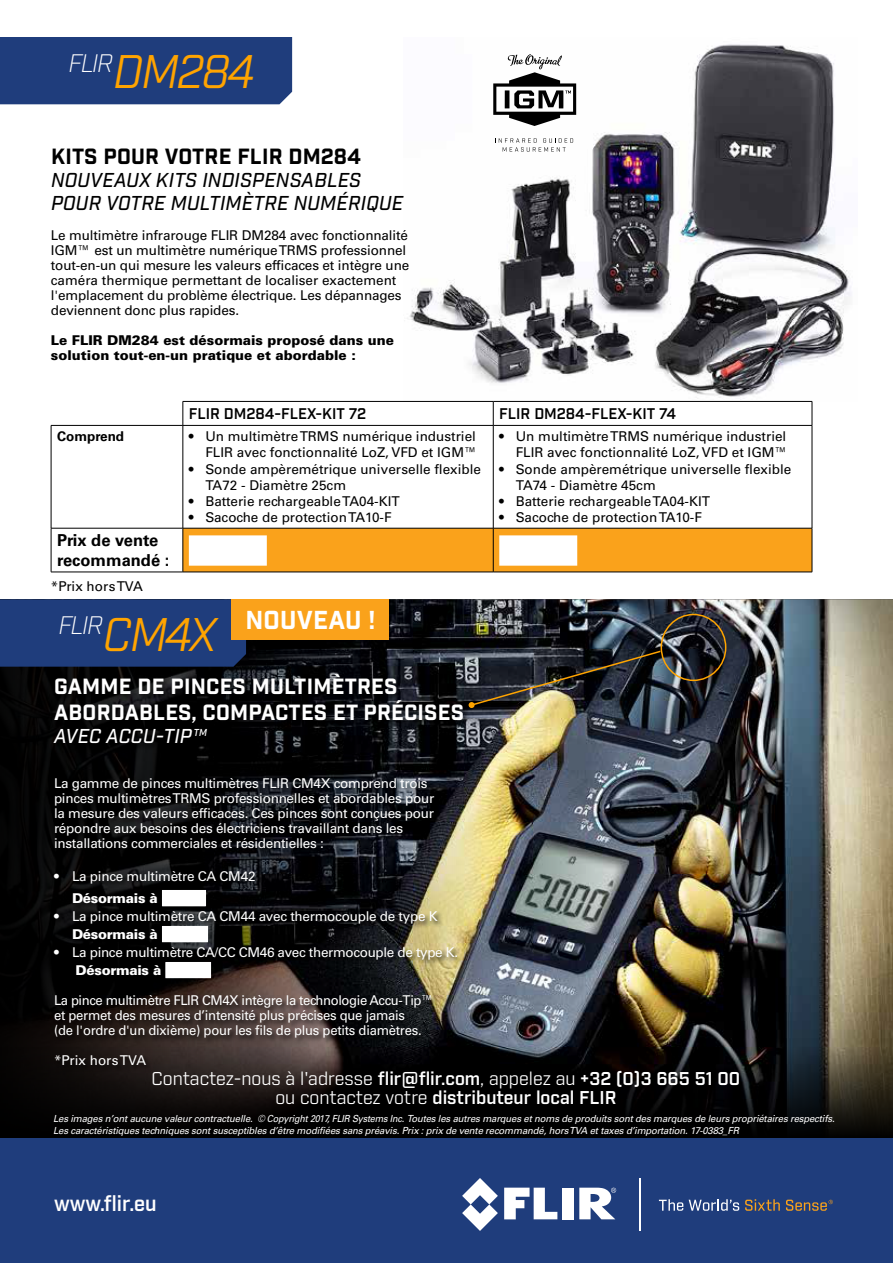
<style>
.page{position:relative;width:893px;height:1263px;background:#fff}
.page>*{position:absolute;margin:0;border:0;box-sizing:border-box;transform-origin:0 0}
.t1{font:italic 45.75px "Industry";letter-spacing:-.05em;color:#ffa400}
.t2{font:700 25.2px "Industry";letter-spacing:.01em;color:#fff}
.t3{font:italic 300 24.6px "Industry";color:#fff}
.t4{font:700 21.45px/25.7px "Industry";letter-spacing:.01em;color:#fff}
.t5{font:700 21.45px "Industry";letter-spacing:.01em;color:#000}
.t6{font:600 21px "Industry";color:#fff}
.t7{font:italic 500 19.5px/23.4px "Industry";letter-spacing:.01em;color:#000}
.t8{font:italic 500 19.5px "Industry";letter-spacing:.01em;color:#fff}
.t9{font:18px/19.5px "Industry";color:#fff;text-align:center}
.t10{font:700 16.5px/19.8px "Univers LT Std";color:#000}
.t11{font:600 15px "Industry";color:#000}
.t12{font:13.5px/15px "Univers LT Std";color:#000}
.t13{font:13.5px/15px "Univers LT Std";letter-spacing:-.02em;color:#fff}
.t14{font:900 13.5px/15px "Univers LT Std";color:#000}
.t15{font:900 13.5px "Univers LT Std";letter-spacing:-.02em;color:#fff}
.t16{font:13.5px "Univers LT Std";color:#fff}
.t17{font:700 13.5px "Univers LT Std";color:#000}
.t18{font:italic 9.75px/11.2px "Univers LT Std";letter-spacing:-.015em;color:#fff}
.s1{font-weight:400;font-size:45.75px;color:#ffa400}
.s2{font-weight:600}
.s3{font-family:"Univers LTCYR 55"}
</style>
<div class="page">
<div style="left:0;top:37px;width:292px;height:67px;background:#1f3d7c"></div>
<img style="left:485px;top:599px;width:408px;height:448px">
<svg style="left:0;top:599px;width:485px;height:448px;background:#1c1c19"></svg>
<svg style="left:0;top:1047px;width:893px;height:91px;background:#0b0a09"></svg>
<svg style="left:52px;top:673px;width:418px;height:399px;background:#1e1d1b"></svg>
<div style="left:0;top:599px;width:246px;height:68px;background:#1f3d7c"></div>
<div style="left:0;top:1138px;width:893px;height:125px;background:#1f3d7c"></div>
<svg style="left:504px;top:1187px;width:53px;height:32px"></svg>
<div style="left:563px;top:1188px;width:11px;height:31px;background:#fff"></div>
<svg style="left:462px;top:1178px;width:36px;height:53px"></svg>
<svg style="left:579px;top:1188px;width:37px;height:31px"></svg>
<svg style="left:659px;top:1199px;width:24px;height:12px"></svg>
<svg style="left:689px;top:1199px;width:50px;height:12px"></svg>
<svg style="left:745px;top:1199px;width:35px;height:12px"></svg>
<hr style="left:639px;top:1178px;width:1px;height:53px;background:#fff">
<svg style="left:786px;top:1200px;width:47px;height:11px"></svg>
<img style="left:403px;top:44px;width:448px;height:358px">
<svg style="left:184px;top:529px;width:628px;height:43px"></svg>
<hr style="left:183px;top:401px;width:310px;height:1px;background:#000">
<svg style="left:183px;top:402px;width:1px;height:23px"></svg>
<hr style="left:493px;top:401px;width:319px;height:1px;background:#000">
<svg style="left:493px;top:402px;width:1px;height:23px"></svg>
<svg style="left:812px;top:402px;width:1px;height:23px"></svg>
<hr style="left:51px;top:425px;width:132px;height:1px;background:#000">
<hr style="left:51px;top:426px;width:1px;height:102px;background:#000">
<hr style="left:183px;top:425px;width:310px;height:1px;background:#000">
<hr style="left:183px;top:426px;width:1px;height:102px;background:#000">
<hr style="left:493px;top:425px;width:319px;height:1px;background:#000">
<hr style="left:493px;top:426px;width:1px;height:102px;background:#000">
<hr style="left:812px;top:426px;width:1px;height:102px;background:#000">
<hr style="left:51px;top:528px;width:132px;height:1px;background:#000">
<hr style="left:51px;top:528px;width:1px;height:44px;background:#000">
<hr style="left:183px;top:528px;width:310px;height:1px;background:#000">
<hr style="left:183px;top:528px;width:1px;height:44px;background:#000">
<hr style="left:493px;top:528px;width:319px;height:1px;background:#000">
<hr style="left:493px;top:528px;width:1px;height:44px;background:#000">
<hr style="left:812px;top:528px;width:1px;height:44px;background:#000">
<hr style="left:51px;top:572px;width:132px;height:1px;background:#000">
<hr style="left:183px;top:572px;width:310px;height:1px;background:#000">
<hr style="left:493px;top:572px;width:319px;height:1px;background:#000">
<svg style="left:495px;top:138px;width:78px;height:14px"></svg>
<svg style="left:493px;top:54px;width:83px;height:72px"></svg>
<div style="left:660px;top:614px;width:66px;height:67px;border:2px solid #ffa400;border-radius:50%"></div>
<img style="left:469px;top:649px;width:193px;height:59px">
<div style="left:232px;top:599px;width:157px;height:40px;background:#faa21b"></div>
<h1 class="t1" style="left:69px;top:44px;width:188px"><sup>FLIR</sup>DM284</h1>
<h3 class="t5" style="left:51px;top:143px;width:311px">KITS POUR VOTRE FLIR DM284</h3>
<h3 class="t7" style="left:51px;top:169px;width:354px">NOUVEAUX KITS INDISPENSABLES<br>POUR VOTRE MULTIMÈTRE NUMÉRIQUE</h3>
<p class="t12" style="left:51px;top:228px;width:360px">Le multimètre infrarouge FLIR DM284 avec fonctionnalité IGM™ est un multimètre numérique TRMS professionnel tout-en-un qui mesure les valeurs efficaces et intègre une caméra thermique permettant de localiser exactement l'emplacement du problème électrique. Les dépannages deviennent donc plus rapides.</p>
<p class="t14" style="left:51px;top:333px;width:345px">Le FLIR DM284 est désormais proposé dans une solution tout-en-un pratique et abordable :</p>
<p class="t11" style="left:189px;top:404px;width:179px">FLIR DM284-FLEX-KIT 72</p>
<p class="t11" style="left:499px;top:404px;width:178px">FLIR DM284-FLEX-KIT 74</p>
<p class="t17" style="left:57px;top:428px;width:69px">Comprend</p>
<p class="t12" style="left:189px;top:428px;width:290px;line-height:16.2px;text-align:right">• Un multimètre TRMS numérique industriel<br>FLIR avec fonctionnalité LoZ, VFD et IGM™</p>
<p class="t12" style="left:205px;top:461px;width:277px;line-height:16.2px;text-indent:-16px">• Sonde ampèremétrique universelle flexible<br>TA72 - Diamètre 25cm</p>
<p class="t12" style="left:189px;top:494px;width:212px">• Batterie rechargeable TA04-KIT</p>
<p class="t12" style="left:189px;top:510px;width:204px">• Sacoche de protection TA10-F</p>
<p class="t10" style="left:57px;top:531px;width:114px">Prix de vente recommandé :</p>
<p class="t12" style="left:51px;top:579px;width:94px">*Prix hors TVA</p>
<h3 class="t3" style="left:58px;top:610px;width:160px">FLIR<span class="s1">CM4X</span></h3>
<h2 class="t2" style="left:245px;top:604px;width:131px">NOUVEAU !</h2>
<h3 class="t4" style="left:54px;top:675px;width:411px">GAMME DE PINCES MULTIMÈTRES<br>ABORDABLES, COMPACTES ET PRÉCISES</h3>
<h3 class="t8" style="left:54px;top:725px;width:154px">AVEC ACCU-TIP™</h3>
<p class="t13" style="left:54px;top:776px;width:382px">La gamme de pinces multimètres FLIR CM4X comprend trois pinces multimètres TRMS professionnelles et abordables pour la mesure des valeurs efficaces. Ces pinces sont conçues pour répondre aux besoins des électriciens travaillant dans les installations commerciales et résidentielles :</p>
<p class="t13" style="left:54px;top:869px;width:203px">• La pince multimètre CA CM42</p>
<p class="t15" style="left:72px;top:890px;width:87px">Désormais à</p>
<p class="t13" style="left:54px;top:909px;width:385px">• La pince multimètre CA CM44 avec thermocouple de type K</p>
<p class="t15" style="left:72px;top:926px;width:87px">Désormais à</p>
<p class="t13" style="left:54px;top:945px;width:406px">• La pince multimètre CA/CC CM46 avec thermocouple de type K.</p>
<p class="t15" style="left:75px;top:962px;width:87px">Désormais à</p>
<p class="t13" style="left:54px;top:993px;width:382px">La pince multimètre FLIR CM4X intègre la technologie Accu-Tip™ et permet des mesures d’intensité plus précises que jamais<br>(de l'ordre d'un dixième) pour les fils de plus petits diamètres.</p>
<p class="t16" style="left:54px;top:1052px;width:94px">*Prix hors TVA</p>
<p class="t12" style="left:499px;top:428px;width:290px;line-height:16.2px;text-align:right">• Un multimètre TRMS numérique industriel<br>FLIR avec fonctionnalité LoZ, VFD et IGM™</p>
<p class="t12" style="left:516px;top:461px;width:277px;line-height:16.2px;text-indent:-16px">• Sonde ampèremétrique universelle flexible<br>TA74 - Diamètre 45cm</p>
<p class="t12" style="left:499px;top:494px;width:212px">• Batterie rechargeable TA04-KIT</p>
<p class="t12" style="left:499px;top:510px;width:204px">• Sacoche de protection TA10-F</p>
<h3 class="t9" style="left:151px;top:1069px;width:590px">Contactez-nous à l'adresse <span class="s2">flir@flir.com</span>, appelez au <span class="s2">+32 (0)3 665 51 00 </span>ou contactez votre <span class="s2">distributeur local FLIR</span></h3>
<p class="t18" style="left:53px;top:1113px;width:783px">Les images n’ont aucune valeur contractuelle. © Copyright 2017, FLIR Systems Inc. Toutes les autres marques et noms de produits sont des marques de leurs propriétaires respectifs.<br>Les caractéristiques techniques sont susceptibles d’être modifiées sans préavis. Prix : prix de vente recommandé, hors TVA et taxes d’importation. <span class="s3">17-0383_FR</span></p>
<h3 class="t6" style="left:54px;top:1191px;width:104px">www.flir.eu</h3>
</div>
